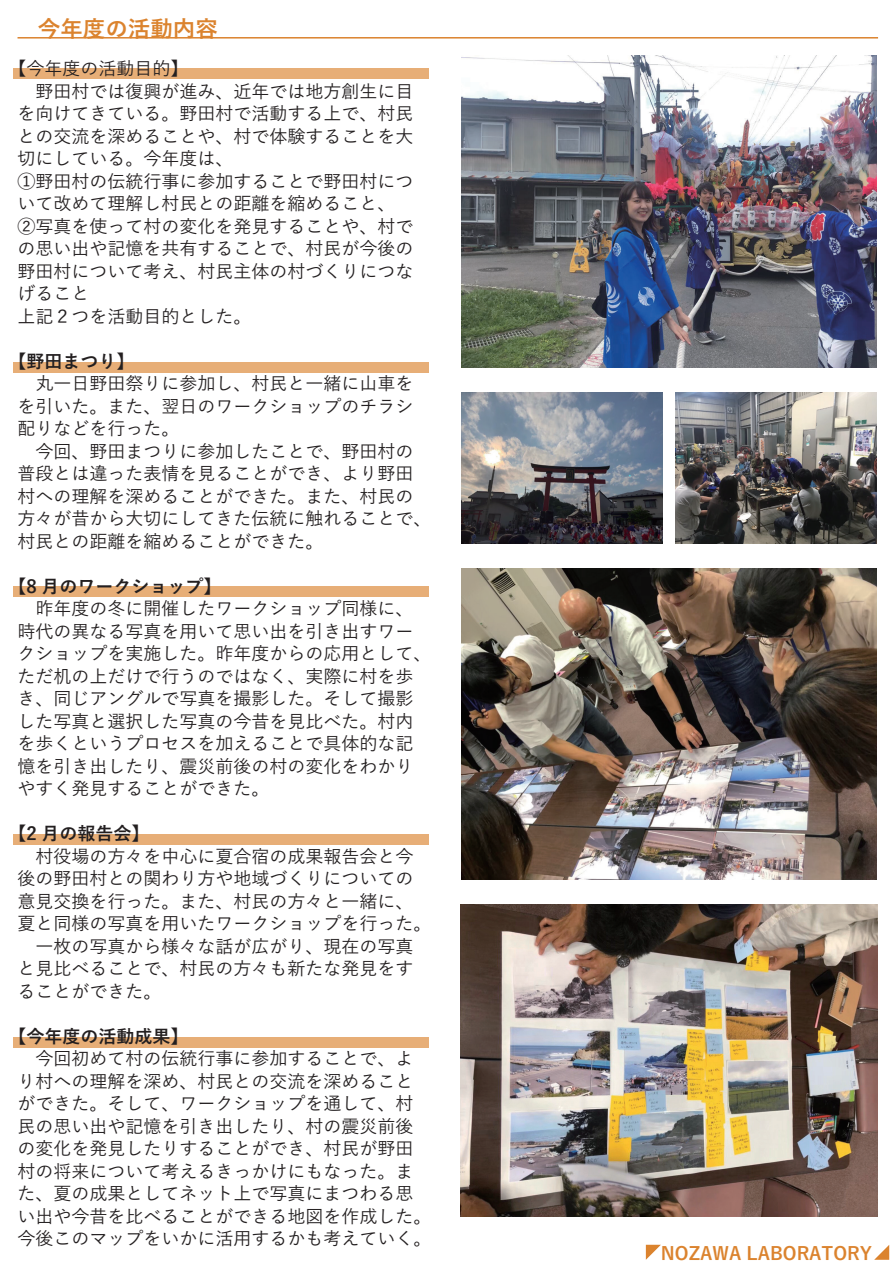
<style>
.page{position:relative;width:893px;height:1263px;background:#fff}
.page>*{position:absolute;margin:0;border:0;box-sizing:border-box;transform-origin:0 0}
.t1{font:700 22.5px "Yu Go";color:#db832e}
.t2{font:500 18px/22.5px "Yu Go";color:#231f20}
.t3{font:700 18px "Yu Go";color:#231f20}
.t4{font:700 18px "Yu Go";color:#db832e}
</style>
<div class="page">
<div style="left:13px;top:1037px;width:415px;height:11px;background:#e7ae77"></div>
<div style="left:13px;top:834px;width:415px;height:11px;background:#e7ae77"></div>
<div style="left:13px;top:586px;width:415px;height:11px;background:#e7ae77"></div>
<div style="left:13px;top:363px;width:415px;height:10px;background:#e7ae77"></div>
<div style="left:13px;top:68px;width:415px;height:11px;background:#e7ae77"></div>
<hr style="left:18px;top:37px;width:860px;height:2px;background:#db832e">
<svg style="left:874px;top:1245px;width:15px;height:15px"></svg>
<svg style="left:646px;top:1245px;width:15px;height:15px"></svg>
<img style="left:461px;top:56px;width:416px;height:311px">
<img style="left:461px;top:392px;width:202px;height:151px">
<img style="left:675px;top:392px;width:202px;height:151px">
<img style="left:461px;top:568px;width:416px;height:312px">
<img style="left:461px;top:904px;width:416px;height:313px">
<p class="t1" style="left:38px;top:16px;width:181px">今年度の活動内容</p>
<p class="t2" style="left:18px;top:55px;width:398px;text-indent:-9px">【今年度の活動目的】<br>　野田村では復興が進み、近年では地方創生に目を向けてきている。野田村で活動する上で、村民との交流を深めることや、村で体験することを大切にしている。今年度は、<br>①野田村の伝統行事に参加することで野田村について改めて理解し村民との距離を縮めること、<br>②写真を使って村の変化を発見することや、村での思い出や記憶を共有することで、村民が今後の野田村について考え、村民主体の村づくりにつなげること<br>上記２つを活動目的とした。</p>
<p class="t3" style="left:9px;top:351px;width:128px">【野田まつり】</p>
<p class="t2" style="left:18px;top:370px;width:416px">　丸一日野田祭りに参加し、村民と一緒に山車をを引いた。また、翌日のワークショップのチラシ配りなどを行った。<br>　今回、野田まつりに参加したことで、野田村の普段とは違った表情を見ることができ、より野田村への理解を深めることができた。また、村民の方々が昔から大切にしてきた伝統に触れることで、村民との距離を縮めることができた。</p>
<p class="t3" style="left:9px;top:576px;width:214px">【8 月のワークショップ】</p>
<p class="t2" style="left:18px;top:595px;width:416px">　昨年度の冬に開催したワークショップ同様に、時代の異なる写真を用いて思い出を引き出すワークショップを実施した。昨年度からの応用として、ただ机の上だけで行うのではなく、実際に村を歩き、同じアングルで写真を撮影した。そして撮影した写真と選択した写真の今昔を見比べた。村内を歩くというプロセスを加えることで具体的な記憶を引き出したり、震災前後の村の変化をわかりやすく発見することができた。</p>
<p class="t3" style="left:9px;top:823px;width:142px">【2 月の報告会】</p>
<p class="t2" style="left:18px;top:842px;width:416px">　村役場の方々を中心に夏合宿の成果報告会と今後の野田村との関わり方や地域づくりについての意見交換を行った。また、村民の方々と一緒に、夏と同様の写真を用いたワークショップを行った。　一枚の写真から様々な話が広がり、現在の写真と見比べることで、村民の方々も新たな発見をすることができた。</p>
<p class="t3" style="left:9px;top:1026px;width:182px">【今年度の活動成果】</p>
<p class="t2" style="left:18px;top:1045px;width:416px">　今回初めて村の伝統行事に参加することで、より村への理解を深め、村民との交流を深めることができた。そして、ワークショップを通して、村民の思い出や記憶を引き出したり、村の震災前後の変化を発見したりすることができ、村民が野田村の将来について考えるきっかけにもなった。また、夏の成果としてネット上で写真にまつわる思い出や今昔を比べることができる地図を作成した。今後このマップをいかに活用するかも考えていく。</p>
<p class="t4" style="left:661px;top:1243px;width:213px">NOZAWA LABORATORY</p>
</div>
